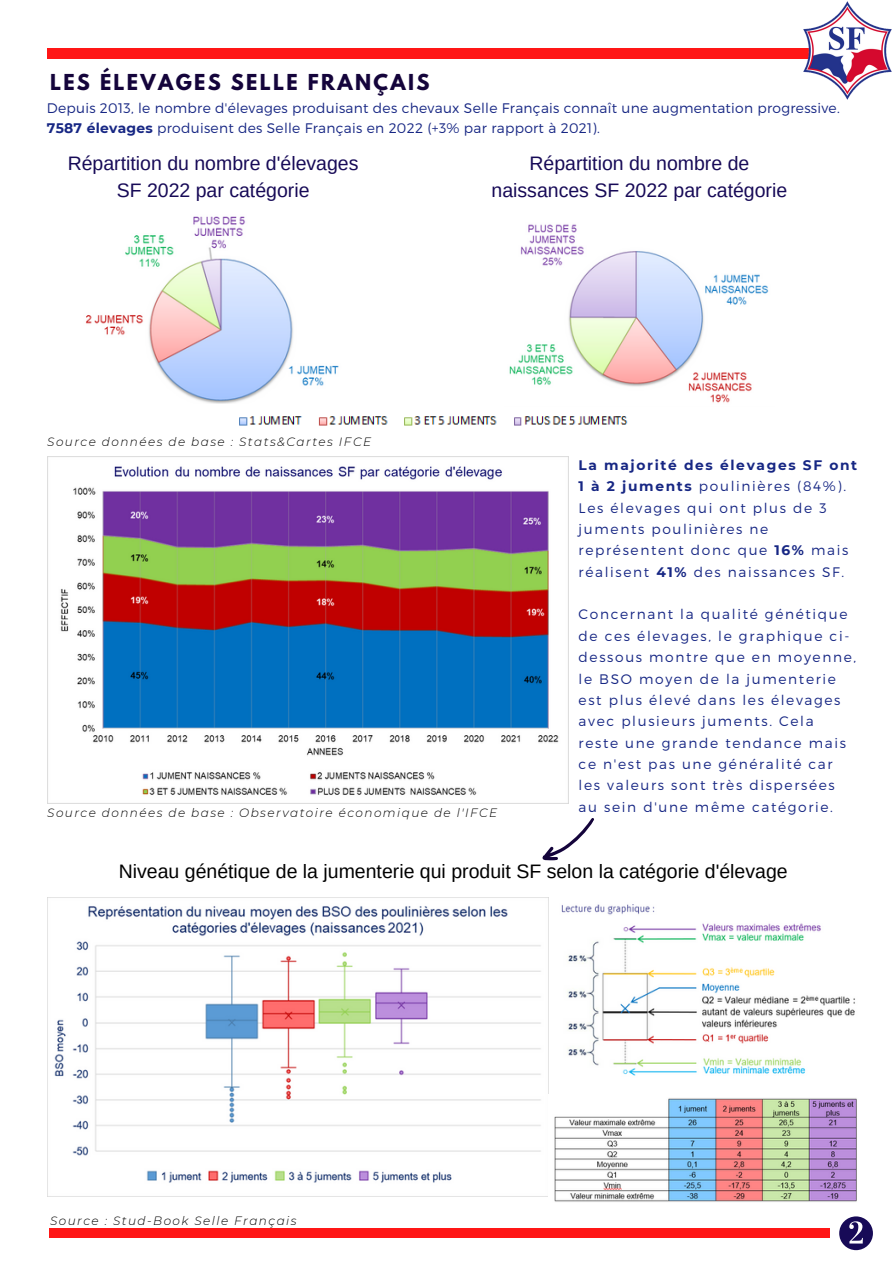
<style>
.page{position:relative;width:893px;height:1264px;background:#fff}
.page>*{position:absolute;margin:0;border:0;box-sizing:border-box;transform-origin:0 0}
.t1{font:19.5px/27px "Arimo";color:#170a57;text-align:center}
.t2{font:19.5px "Arimo";color:#000}
.t3{font:700 19.5px "League Spartan";letter-spacing:.12em;color:#14043b}
.t4{font:300 13.8px/21.3px "Montserrat";letter-spacing:.12em;color:#172784}
.t5{font:300 13.8px/20.2px "Montserrat";letter-spacing:.02em;color:#172784}
.t6{font:italic 300 12px "Montserrat";letter-spacing:.12em;color:#000}
.s1{font-weight:700}
</style>
<div class="page">
<div style="left:49px;top:1228px;width:780px;height:9px;background:#ff1616"></div>
<div style="left:47px;top:49px;width:812px;height:10px;background:#ff1616"></div>
<svg style="left:839px;top:1216px;width:33px;height:34px"></svg>
<img style="left:801px;top:1px;width:91px;height:99px">
<img style="left:239px;top:416px;width:389px;height:10px">
<img style="left:86px;top:216px;width:253px;height:187px">
<img style="left:509px;top:224px;width:260px;height:179px">
<img style="left:47px;top:457px;width:512px;height:346px">
<img style="left:47px;top:897px;width:501px;height:299px">
<img style="left:554px;top:1098px;width:303px;height:104px">
<img style="left:561px;top:904px;width:294px;height:172px">
<svg style="left:542px;top:818px;width:52px;height:43px"></svg>
<h1 class="t3" style="left:50px;top:73px;width:381px">LES ÉLEVAGES SELLE FRANÇAIS</h1>
<p class="t5" style="left:47px;top:97px;width:794px">Depuis 2013, le nombre d'élevages produisant des chevaux Selle Français connaît une augmentation progressive.<br><span class="s1">7587 élevages</span> produisent des Selle Français en 2022 (+3% par rapport à 2021).</p>
<h1 class="t1" style="left:68px;top:150px;width:292px">Répartition du nombre d'élevages<br>SF 2022 par catégorie</h1>
<h1 class="t1" style="left:491px;top:150px;width:297px">Répartition du nombre de naissances SF 2022 par catégorie</h1>
<p class="t6" style="left:47px;top:435px;width:325px">Source données de base : Stats&amp;Cartes IFCE</p>
<p class="t6" style="left:47px;top:805px;width:451px">Source données de base : Observatoire économique de l'IFCE</p>
<p class="t4" style="left:578px;top:453px;width:280px"><span class="s1">La majorité des élevages SF ont<br>1 à 2 juments</span> poulinières (84%).<br>Les élevages qui ont plus de 3 juments poulinières ne représentent donc que <span class="s1">16%</span> mais réalisent <span class="s1">41%</span> des naissances SF.</p>
<p class="t4" style="left:578px;top:603px;width:279px">Concernant la qualité génétique de ces élevages, le graphique ci&shy;dessous montre que en moyenne, le BSO moyen de la jumenterie est plus élevé dans les élevages avec plusieurs juments. Cela reste une grande tendance mais ce n'est pas une généralité car les valeurs sont très dispersées au sein d'une même catégorie.</p>
<h1 class="t2" style="left:119px;top:860px;width:670px">Niveau génétique de la jumenterie qui produit SF selon la catégorie d'élevage</h1>
<p class="t6" style="left:50px;top:1213px;width:248px">Source : Stud-Book Selle Français</p>
</div>
